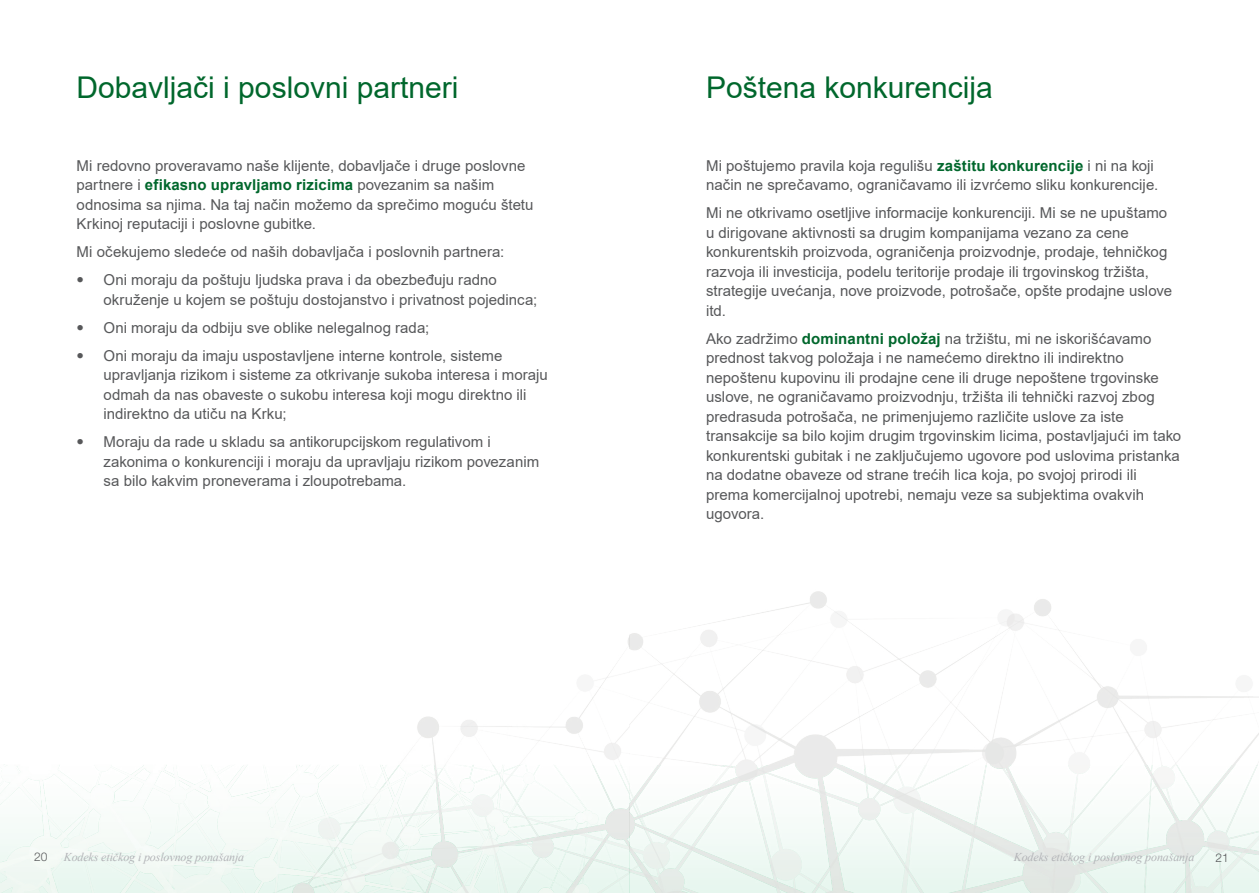
<style>
.page{position:relative;width:1259px;height:893px;background:#fff}
.page>*{position:absolute;margin:0;border:0;box-sizing:border-box;transform-origin:0 0}
.tekoci_TXT{font:30px "Arial";color:#00672c}
.tekoci_TXT-2{font:15px/19.5px "Arial";color:#57585a}
.t1{font:italic 12px "Times New Roman";letter-spacing:-.01em;color:#b2b3b7}
.t2{font:300 12px "Helvetica Neue LT Pro";color:#57585a}
.s1{font-weight:700;color:#00672c}
.s2{font-family:"Helvetica Neue LT Pro";font-weight:300}
</style>
<div class="page">
<img style="left:0;top:591px;width:1259px;height:302px">
<p class="tekoci_TXT" style="left:77px;top:67px;width:383px">Dobavljači i poslovni partneri</p>
<p class="tekoci_TXT-2" style="left:77px;top:156px;width:458px">Mi redovno proveravamo naše klijente, dobavljače i druge poslovne partnere i <span class="s1">efikasno upravljamo rizicima</span> povezanim sa našim odnosima sa njima. Na taj način možemo da sprečimo moguću štetu Krkinoj reputaciji i poslovne gubitke.</p>
<p class="tekoci_TXT-2" style="left:77px;top:242px;width:429px">Mi očekujemo sledeće od naših dobavljača i poslovnih partnera:</p>
<p class="tekoci_TXT-2" style="left:104px;top:270px;width:435px;text-indent:-27px"><span class="s2">•</span> Oni moraju da poštuju ljudska prava i da obezbeđuju radno okruženje u kojem se poštuju dostojanstvo i privatnost pojedinca;</p>
<p class="tekoci_TXT-2" style="left:77px;top:318px;width:354px"><span class="s2">•</span> Oni moraju da odbiju sve oblike nelegalnog rada;</p>
<p class="tekoci_TXT-2" style="left:104px;top:346px;width:446px;text-indent:-27px"><span class="s2">•</span> Oni moraju da imaju uspostavljene interne kontrole, sisteme upravljanja rizikom i sisteme za otkrivanje sukoba interesa i moraju odmah da nas obaveste o sukobu interesa koji mogu direktno ili indirektno da utiču na Krku;</p>
<p class="tekoci_TXT-2" style="left:104px;top:432px;width:437px;text-indent:-27px"><span class="s2">•</span> Moraju da rade u skladu sa antikorupcijskom regulativom i zakonima o konkurenciji i moraju da upravljaju rizikom povezanim sa bilo kakvim proneverama i zloupotrebama.</p>
<p class="tekoci_TXT" style="left:706px;top:67px;width:288px">Poštena konkurencija</p>
<p class="tekoci_TXT-2" style="left:706px;top:156px;width:454px">Mi poštujemo pravila koja regulišu <span class="s1">zaštitu konkurencije</span> i ni na koji način ne sprečavamo, ograničavamo ili izvrćemo sliku konkurencije.</p>
<p class="tekoci_TXT-2" style="left:706px;top:203px;width:468px">Mi ne otkrivamo osetljive informacije konkurenciji. Mi se ne upuštamo u dirigovane aktivnosti sa drugim kompanijama vezano za cene konkurentskih proizvoda, ograničenja proizvodnje, prodaje, tehničkog razvoja ili investicija, podelu teritorije prodaje ili trgovinskog tržišta, strategije uvećanja, nove proizvode, potrošače, opšte prodajne uslove itd.</p>
<p class="tekoci_TXT-2" style="left:706px;top:329px;width:477px">Ako zadržimo <span class="s1">dominantni položaj</span> na tržištu, mi ne iskorišćavamo prednost takvog položaja i ne namećemo direktno ili indirektno nepoštenu kupovinu ili prodajne cene ili druge nepoštene trgovinske uslove, ne ograničavamo proizvodnju, tržišta ili tehnički razvoj zbog predrasuda potrošača, ne primenjujemo različite uslove za iste transakcije sa bilo kojim drugim trgovinskim licima, postavljajući im tako konkurentski gubitak i ne zaključujemo ugovore pod uslovima pristanka na dodatne obaveze od strane trećih lica koja, po svojoj prirodi ili prema komercijalnoj upotrebi, nemaju veze sa subjektima ovakvih ugovora.</p>
<p class="t2" style="left:34px;top:849px;width:15px">20</p>
<p class="t1" style="left:64px;top:849px;width:182px">Kodeks etičkog i poslovnog ponašanja</p>
<p class="t1" style="left:1014px;top:849px;width:182px">Kodeks etičkog i poslovnog ponašanja</p>
<p class="t2" style="left:1215px;top:850px;width:15px">21</p>
</div>
